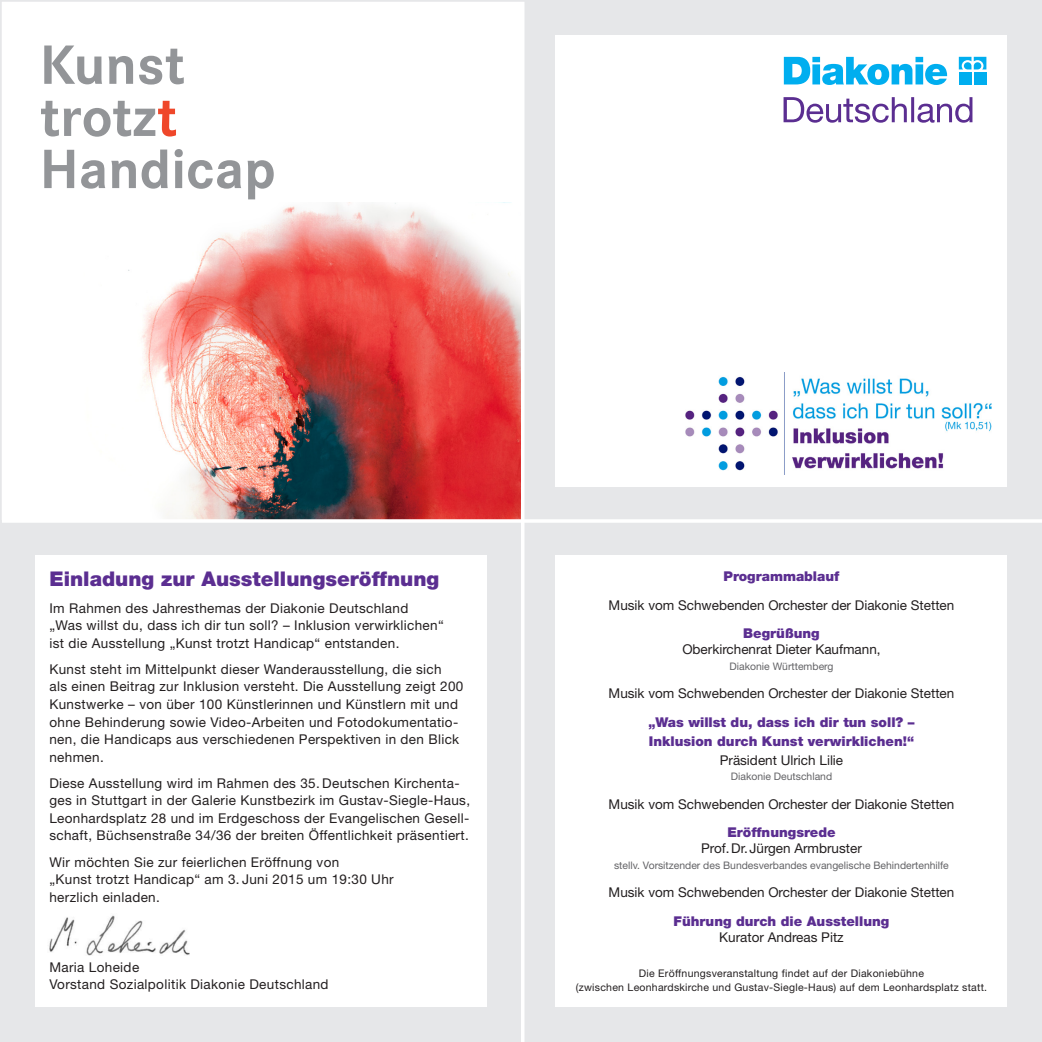
<style>
.page{position:relative;width:1042px;height:1042px;background:#fff}
.page>*{position:absolute;margin:0;border:0;box-sizing:border-box;transform-origin:0 0}
.t1{font:700 57.4px "Corporate S";color:#939598}
.t2{font:900 20.3px "Helvetica Neue";color:#5b2e91}
.t3{font:13.47px/17.5px "Helvetica Neue";letter-spacing:.025em;color:#231f20}
.t4{font:13.47px/16.3px "Helvetica Neue";color:#231f20;text-align:center}
.t5{font:900 13.47px/19.1px "Helvetica Neue";color:#5b2e91;text-align:center}
.t6{font:10.5px/14px "Helvetica Neue";letter-spacing:.025em;color:#231f20;text-align:center}
.t7{font:10.33px "Helvetica Neue";color:#636366}
.s1{color:#ef472a}
.s2{font-weight:900;color:#5b2e91}
.s3{font-weight:400;color:#231f20}
</style>
<div class="page">
<div style="left:521px;top:0;width:521px;height:520px;background:#e6e7e9"></div>
<div style="left:556px;top:35px;width:451px;height:451px;background:#fff"></div>
<svg style="left:784px;top:57px;width:163px;height:28px"></svg>
<svg style="left:959px;top:57px;width:27px;height:12px"></svg>
<div style="left:959px;top:72px;width:12px;height:12px;background:#00aeef"></div>
<div style="left:974px;top:72px;width:12px;height:12px;background:#00aeef"></div>
<svg style="left:783px;top:97px;width:189px;height:26px"></svg>
<div style="left:0;top:520px;width:522px;height:522px;background:#e6e7e9"></div>
<div style="left:521px;top:520px;width:521px;height:522px;background:#e6e7e9"></div>
<div style="left:556px;top:556px;width:451px;height:451px;background:#fff"></div>
<hr style="left:521px;top:0;width:3px;height:1042px;background:#fff">
<hr style="left:2px;top:519px;width:1040px;height:4px;background:#fff">
<div style="left:35px;top:556px;width:451px;height:451px;background:#fff"></div>
<img style="left:686px;top:372px;width:305px;height:102px">
<img style="left:49px;top:915px;width:140px;height:40px">
<svg style="left:0;top:0;width:525px;height:527px"></svg>
<p class="t1" style="left:40px;top:32px;width:147px">Kunst</p>
<p class="t1" style="left:40px;top:84px;width:139px">trotz<span class="s1">t</span></p>
<p class="t1" style="left:40px;top:136px;width:237px">Handicap</p>
<p class="t2" style="left:49px;top:567px;width:391px">Einladung zur Ausstellungseröffnung</p>
<p class="t3" style="left:49px;top:599px;width:396px">Im Rahmen des Jahresthemas der Diakonie Deutschland „Was willst du, dass ich dir tun soll? – Inklusion verwirklichen“ ist die Ausstellung „Kunst trotzt Handicap“ entstanden.</p>
<p class="t3" style="left:49px;top:660px;width:415px">Kunst steht im Mittelpunkt dieser Wanderausstellung, die sich<br>als einen Beitrag zur Inklusion versteht. Die Ausstellung zeigt 200<br>Kunstwerke – von über 100 Künstlerinnen und Künstlern mit und ohne Behinderung sowie Video-Arbeiten und Fotodokumentatio&shy;nen, die Handicaps aus verschiedenen Perspektiven in den Blick nehmen.</p>
<p class="t3" style="left:49px;top:774px;width:422px">Diese Ausstellung wird im Rahmen des 35. Deutschen Kirchenta&shy;ges in Stuttgart in der Galerie Kunstbezirk im Gustav-Siegle-Haus, Leonhardsplatz 28 und im Erdgeschoss der Evangelischen Gesell&shy;schaft, Büchsenstraße 34/36 der breiten Öffentlichkeit präsentiert.</p>
<p class="t3" style="left:49px;top:853px;width:291px">Wir möchten Sie zur feierlichen Eröffnung von</p>
<p class="t3" style="left:49px;top:870px;width:346px">„Kunst trotzt Handicap“ am 3. Juni 2015 um 19:30 Uhr herzlich einladen.</p>
<p class="t3" style="left:49px;top:958px;width:91px">Maria Loheide</p>
<p class="t3" style="left:49px;top:975px;width:281px">Vorstand Sozialpolitik Diakonie Deutschland</p>
<p class="t5" style="left:723px;top:567px;width:117px">Programmablauf</p>
<p class="t4" style="left:608px;top:596px;width:347px">Musik vom Schwebenden Orchester der Diakonie Stetten</p>
<p class="t4" style="left:682px;top:625px;width:200px"><span class="s2">Begrüßung<br></span>Oberkirchenrat Dieter Kaufmann,</p>
<p class="t7" style="left:729px;top:660px;width:105px">Diakonie Württemberg</p>
<p class="t4" style="left:608px;top:685px;width:347px">Musik vom Schwebenden Orchester der Diakonie Stetten</p>
<p class="t5" style="left:648px;top:712px;width:268px">„Was willst du, dass ich dir tun soll? –<br>Inklusion durch Kunst verwirklichen!“<br><span class="s3">Präsident Ulrich Lilie</span></p>
<p class="t7" style="left:731px;top:770px;width:103px">Diakonie Deutschland</p>
<p class="t4" style="left:608px;top:795px;width:347px">Musik vom Schwebenden Orchester der Diakonie Stetten</p>
<p class="t4" style="left:701px;top:824px;width:162px"><span class="s2">Eröffnungsrede<br></span>Prof.Dr.Jürgen Armbruster</p>
<p class="t7" style="left:614px;top:859px;width:336px">stellv. Vorsitzender des Bundesverbandes evangelische Behindertenhilfe</p>
<p class="t4" style="left:608px;top:884px;width:347px">Musik vom Schwebenden Orchester der Diakonie Stetten</p>
<p class="t5" style="left:673px;top:913px;width:217px;line-height:16.3px">Führung durch die Ausstellung<br><span class="s3">Kurator Andreas Pitz</span></p>
<p class="t6" style="left:576px;top:966px;width:413px">Die Eröffnungsveranstaltung findet auf der Diakoniebühne<br>(zwischen Leonhardskirche und Gustav-Siegle-Haus) auf dem Leonhardsplatz statt.</p>
</div>
